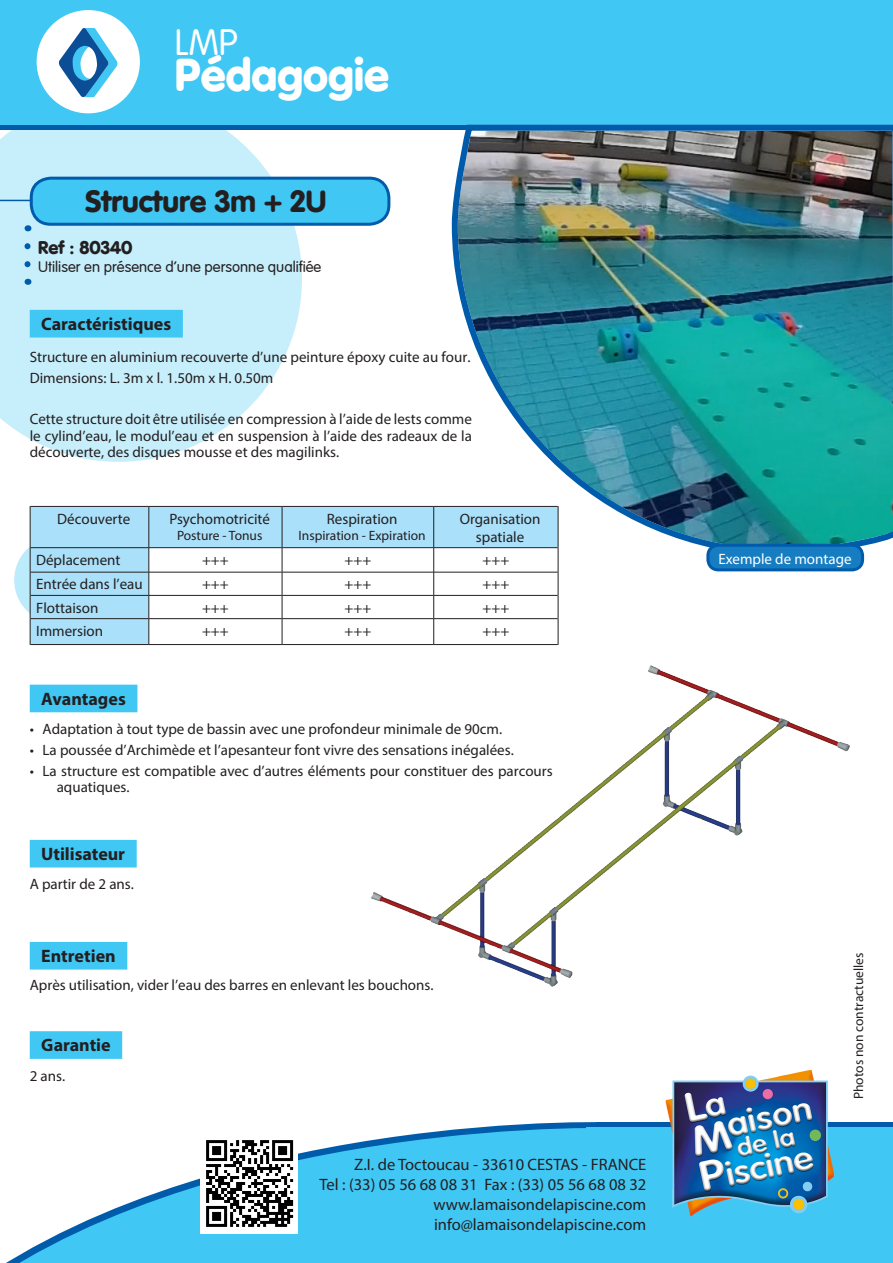
<style>
.page{position:relative;width:893px;height:1263px;background:#fff}
.page>*{position:absolute;margin:0;border:0;box-sizing:border-box;transform-origin:0 0}
.t1{font:900 45px "VAG Rounded LT";color:#fff}
.t2{font:300 36px "VAG Rounded LT";color:#fff}
.Descriptif_Vo_-_titr{font:900 30px "VAG Rounded LT";color:#231f20}
.Descriptif_Vo_-_titr-2{font:700 18px "Myriad Pro";color:#231f20}
.t3{font:900 18px "VAG Rounded LT";color:#231f20}
.t4{font:16.5px/19.8px "Myriad Pro";color:#231f20;text-align:right}
.Descriptif_Vo_-_txt{font:15px/16.5px "Myriad Pro";color:#231f20}
.t5{font:300 15px "VAG Rounded LT";color:#231f20}
.Descriptif_Vo_-_titr-3{font:15px "Myriad Pro";color:#fff}
.t6{font:13.5px "Myriad Pro";color:#231f20}
</style>
<div class="page">
<svg style="left:839px;top:1122px;width:54px;height:6px"></svg>
<svg style="left:0;top:130px;width:302px;height:332px;background:#cdf0fb"></svg>
<svg style="left:14px;top:536px;width:87px;height:87px"></svg>
<div style="left:0;top:33px;width:893px;height:97px;background:#005cab"></div>
<div style="left:0;top:0;width:893px;height:125px;background:#40c7f4"></div>
<svg style="left:6px;top:1122px;width:655px;height:141px;fill:#40c7f4"></svg>
<div style="left:587px;top:1128px;width:306px;height:135px;background:#40c7f4"></div>
<div style="left:37px;top:10px;width:103px;height:103px;background:#fff;border-radius:50%"></div>
<img style="left:661px;top:1070px;width:178px;height:147px">
<div style="left:31px;top:178px;width:358px;height:46px;background:#40c7f4;border-radius:20px"></div>
<div style="left:30px;top:177px;width:360px;height:49px;border:3px solid #005cab;border-radius:20px"></div>
<hr style="left:0;top:200px;width:32px;height:1px;background:#005cab">
<svg style="left:58px;top:28px;width:60px;height:70px"></svg>
<svg style="left:25px;top:246px;width:6px;height:27px"></svg>
<img style="left:201px;top:1135px;width:97px;height:98px">
<img style="left:449px;top:124px;width:444px;height:434px">
<img style="left:567px;top:666px;width:140px;height:145px">
<svg style="left:28px;top:308px;width:156px;height:31px;background:#50cbf4"></svg>
<svg style="left:31px;top:507px;width:527px;height:137px"></svg>
<hr style="left:31px;top:506px;width:118px;height:1px;background:#231f20">
<hr style="left:30px;top:506px;width:1px;height:42px;background:#231f20">
<hr style="left:149px;top:506px;width:133px;height:1px;background:#231f20">
<hr style="left:282px;top:506px;width:152px;height:1px;background:#231f20">
<hr style="left:434px;top:506px;width:124px;height:1px;background:#231f20">
<hr style="left:558px;top:506px;width:1px;height:42px;background:#231f20">
<svg style="left:30px;top:548px;width:1px;height:97px"></svg>
<svg style="left:558px;top:548px;width:1px;height:97px"></svg>
<hr style="left:31px;top:644px;width:118px;height:1px;background:#231f20">
<hr style="left:149px;top:644px;width:133px;height:1px;background:#231f20">
<hr style="left:282px;top:644px;width:152px;height:1px;background:#231f20">
<hr style="left:434px;top:644px;width:124px;height:1px;background:#231f20">
<hr style="left:149px;top:506px;width:1px;height:42px;background:#231f20">
<hr style="left:282px;top:506px;width:1px;height:42px;background:#231f20">
<hr style="left:433px;top:506px;width:1px;height:42px;background:#231f20">
<hr style="left:31px;top:547px;width:118px;height:1px;background:#231f20">
<hr style="left:149px;top:547px;width:133px;height:1px;background:#231f20">
<hr style="left:282px;top:547px;width:152px;height:1px;background:#231f20">
<hr style="left:434px;top:547px;width:124px;height:1px;background:#231f20">
<hr style="left:31px;top:572px;width:118px;height:1px;background:#231f20">
<hr style="left:149px;top:572px;width:133px;height:1px;background:#231f20">
<hr style="left:282px;top:572px;width:152px;height:1px;background:#231f20">
<hr style="left:434px;top:572px;width:124px;height:1px;background:#231f20">
<hr style="left:31px;top:595px;width:118px;height:1px;background:#231f20">
<hr style="left:149px;top:595px;width:133px;height:1px;background:#231f20">
<hr style="left:282px;top:595px;width:152px;height:1px;background:#231f20">
<hr style="left:434px;top:595px;width:124px;height:1px;background:#231f20">
<hr style="left:31px;top:618px;width:118px;height:1px;background:#231f20">
<hr style="left:149px;top:618px;width:133px;height:1px;background:#231f20">
<svg style="left:149px;top:548px;width:1px;height:96px"></svg>
<hr style="left:282px;top:618px;width:152px;height:1px;background:#231f20">
<svg style="left:282px;top:548px;width:1px;height:97px"></svg>
<hr style="left:434px;top:618px;width:124px;height:1px;background:#231f20">
<svg style="left:433px;top:548px;width:1px;height:97px"></svg>
<svg style="left:29px;top:941px;width:99px;height:29px;background:#4bcaf4"></svg>
<svg style="left:29px;top:839px;width:108px;height:29px;background:#4acaf4"></svg>
<svg style="left:29px;top:684px;width:109px;height:29px;background:#4bcaf4"></svg>
<svg style="left:29px;top:1031px;width:94px;height:28px;background:#45c8f4"></svg>
<div style="left:708px;top:545px;width:155px;height:25px;background:#177dc2;border-radius:10px"></div>
<div style="left:706px;top:544px;width:158px;height:27px;border:3px solid #005cab;border-radius:10px"></div>
<h2 class="t2" style="left:175px;top:22px;width:64px">LMP</h2>
<h1 class="t1" style="left:175px;top:48px;width:216px">Pédagogie</h1>
<p class="Descriptif_Vo_-_titr" style="left:85px;top:183px;width:242px">Structure 3m + 2U</p>
<p class="t3" style="left:38px;top:237px;width:96px">Ref : 80340</p>
<p class="t5" style="left:38px;top:258px;width:285px">Utiliser en présence d’une personne qualifiée</p>
<p class="Descriptif_Vo_-_titr-2" style="left:41px;top:312px;width:131px">Caractéristiques</p>
<p class="Descriptif_Vo_-_txt" style="left:30px;top:349px;width:442px">Structure en aluminium recouverte d’une peinture époxy cuite au four.</p>
<p class="Descriptif_Vo_-_txt" style="left:30px;top:369px;width:245px">Dimensions: L. 3m x l. 1.50m x H. 0.50m</p>
<p class="Descriptif_Vo_-_txt" style="left:30px;top:411px;width:444px;text-align:justify">Cette structure doit être utilisée en compression à l’aide de lests comme le cylind’eau, le modul’eau et en suspension à l’aide des radeaux de la découverte, des disques mousse et des magilinks.</p>
<p class="Descriptif_Vo_-_txt" style="left:57px;top:510px;width:74px">Découverte</p>
<p class="Descriptif_Vo_-_txt" style="left:169px;top:510px;width:102px">Psychomotricité</p>
<p class="t6" style="left:177px;top:527px;width:87px">Posture - Tonus</p>
<p class="Descriptif_Vo_-_txt" style="left:327px;top:510px;width:72px">Respiration</p>
<p class="t6" style="left:298px;top:527px;width:129px">Inspiration - Expiration</p>
<p class="Descriptif_Vo_-_txt" style="left:460px;top:510px;width:82px">Organisation</p>
<p class="Descriptif_Vo_-_txt" style="left:476px;top:528px;width:50px">spatiale</p>
<p class="Descriptif_Vo_-_txt" style="left:36px;top:551px;width:86px">Déplacement</p>
<p class="Descriptif_Vo_-_txt" style="left:202px;top:551px;width:28px">+++</p>
<p class="Descriptif_Vo_-_txt" style="left:344px;top:551px;width:28px">+++</p>
<p class="Descriptif_Vo_-_txt" style="left:482px;top:551px;width:28px">+++</p>
<p class="Descriptif_Vo_-_txt" style="left:36px;top:576px;width:108px">Entrée dans l’eau</p>
<p class="Descriptif_Vo_-_txt" style="left:202px;top:576px;width:28px">+++</p>
<p class="Descriptif_Vo_-_txt" style="left:344px;top:576px;width:28px">+++</p>
<p class="Descriptif_Vo_-_txt" style="left:482px;top:576px;width:28px">+++</p>
<p class="Descriptif_Vo_-_txt" style="left:36px;top:599px;width:64px">Flottaison</p>
<p class="Descriptif_Vo_-_txt" style="left:202px;top:599px;width:28px">+++</p>
<p class="Descriptif_Vo_-_txt" style="left:344px;top:599px;width:28px">+++</p>
<p class="Descriptif_Vo_-_txt" style="left:482px;top:599px;width:28px">+++</p>
<p class="Descriptif_Vo_-_txt" style="left:36px;top:622px;width:69px">Immersion</p>
<p class="Descriptif_Vo_-_txt" style="left:202px;top:622px;width:28px">+++</p>
<p class="Descriptif_Vo_-_txt" style="left:344px;top:622px;width:28px">+++</p>
<p class="Descriptif_Vo_-_txt" style="left:482px;top:622px;width:28px">+++</p>
<p class="Descriptif_Vo_-_titr-2" style="left:41px;top:687px;width:86px">Avantages</p>
<p class="Descriptif_Vo_-_txt" style="left:30px;top:721px;width:474px">• Adaptation à tout type de bassin avec une profondeur minimale de 90cm.</p>
<p class="Descriptif_Vo_-_txt" style="left:30px;top:741px;width:486px">• La poussée d’Archimède et l’apesanteur font vivre des sensations inégalées.</p>
<p class="Descriptif_Vo_-_txt" style="left:57px;top:762px;width:497px;text-indent:-27px">• La structure est compatible avec d’autres éléments pour constituer des parcours aquatiques.</p>
<p class="Descriptif_Vo_-_titr-2" style="left:41px;top:842px;width:85px">Utilisateur</p>
<p class="Descriptif_Vo_-_txt" style="left:30px;top:876px;width:106px">A partir de 2 ans.</p>
<p class="Descriptif_Vo_-_titr-2" style="left:41px;top:944px;width:76px">Entretien</p>
<p class="Descriptif_Vo_-_txt" style="left:30px;top:976px;width:405px">Après utilisation, vider l’eau des barres en enlevant les bouchons.</p>
<p class="Descriptif_Vo_-_titr-2" style="left:41px;top:1033px;width:71px">Garantie</p>
<p class="Descriptif_Vo_-_txt" style="left:30px;top:1067px;width:37px">2 ans.</p>
<p class="t4" style="left:320px;top:1154px;width:328px">Z.I. de Toctoucau - 33610 CESTAS - FRANCE<br>Tel : (33) 05 56 68 08 31 Fax : (33) 05 56 68 08 32 www.lamaisondelapiscine.com info@lamaisondelapiscine.com</p>
<p class="Descriptif_Vo_-_titr-3" style="left:718px;top:549px;width:135px">Exemple de montage</p>
<p class="t6" style="left:850px;top:1099px;width:148px;rotate:-90deg">Photos non contractuelles</p>
</div>
